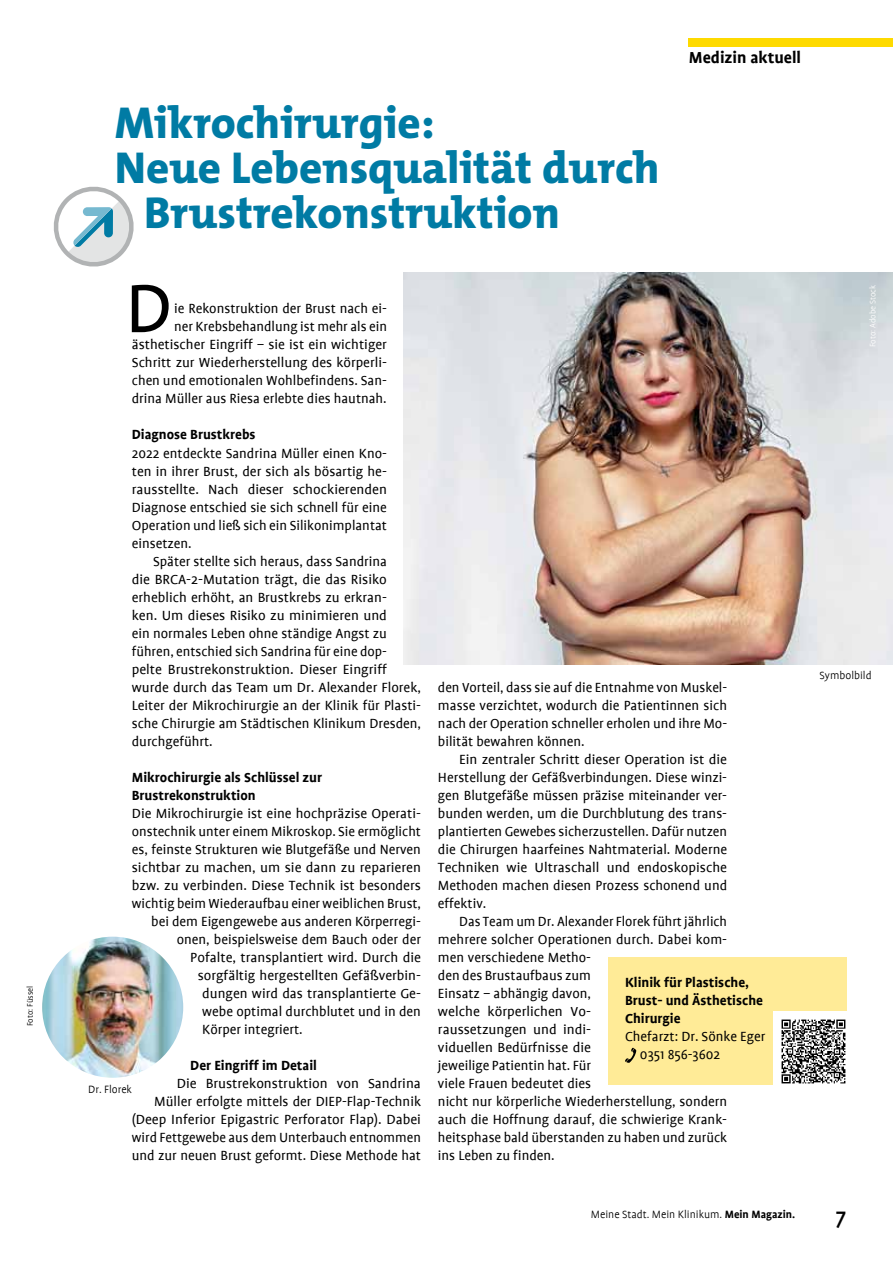
<style>
.page{position:relative;width:893px;height:1263px;background:#fff}
.page>*{position:absolute;margin:0;border:0;box-sizing:border-box;transform-origin:0 0}
.t1{font:78px "Profile";color:#000}
.t2{font:800 45px "The Mix B8";color:#007ba4}
.t3{font:500 24px "Profile";color:#000}
.t4{font:700 18px "Profile";color:#000}
.t5{font:15px/18px "Profile";color:#000;text-align:justify}
.t6{font:700 15px/18px "Profile";color:#000}
.t7{font:300 12px "Profile";color:#000}
.t8{font:300 9px "Profile";color:#fff}
.t9{font:300 9px "Profile";color:#000}
.s1{font-weight:700}
</style>
<div class="page">
<img style="left:404px;top:273px;width:489px;height:391px">
<div style="left:608px;top:957px;width:238px;height:128px;background:#ffeb97"></div>
<svg style="left:625px;top:1048px;width:11px;height:15px"></svg>
<div style="left:773px;top:1011px;width:76px;height:76px;background:#fff"></div>
<img style="left:781px;top:1019px;width:65px;height:65px">
<img style="left:39px;top:934px;width:147px;height:147px;border-radius:74px">
<div style="left:36px;top:931px;width:153px;height:153px;border:6px solid #fff;border-radius:50%"></div>
<div style="left:689px;top:38px;width:204px;height:9px;background:#feda00"></div>
<svg style="left:53px;top:186px;width:81px;height:81px"></svg>
<p class="t9" style="left:25px;top:1026px;width:42px;rotate:-90deg">Foto: Füssel</p>
<h2 class="t2" style="left:115px;top:98px;width:321px">Mikrochirurgie:</h2>
<h2 class="t2" style="left:115px;top:143px;width:546px">Neue Lebensqualität durch</h2>
<h2 class="t2" style="left:144px;top:188px;width:417px">Brustrekonstruktion</h2>
<p class="t4" style="left:689px;top:48px;width:114px">Medizin aktuell</p>
<h1 class="t1" style="left:125px;top:268px;width:49px">D</h1>
<p class="t8" style="left:868px;top:347px;width:64px;rotate:-90deg">Foto: Adobe Stock</p>
<p class="t5" style="left:132px;top:300px;width:257px;text-align:right">ie Rekonstruktion der Brust nach ei-<br>ner Krebsbehandlung ist mehr als ein ästhetischer Eingriff – sie ist ein wichtiger Schritt zur Wiederherstellung des körperli&shy;chen und emotionalen Wohlbefindens. San&shy;drina Müller aus Riesa erlebte dies hautnah.</p>
<p class="t6" style="left:132px;top:426px;width:125px">Diagnose Brustkrebs</p>
<p class="t5" style="left:132px;top:444px;width:257px">2022 entdeckte Sandrina Müller einen Kno&shy;ten in ihrer Brust, der sich als bösartig he&shy;rausstellte. Nach dieser schockierenden Diagnose entschied sie sich schnell für eine Operation und ließ sich ein Silikonimplantat einsetzen.</p>
<p class="t5" style="left:132px;top:552px;width:291px;text-align:left;text-indent:21px">Später stellte sich heraus, dass Sandrina<br>die BRCA-2-Mutation trägt, die das Risiko erheblich erhöht, an Brustkrebs zu erkran-<br>ken. Um dieses Risiko zu minimieren und<br>ein normales Leben ohne ständige Angst zu führen, entschied sich Sandrina für eine dop-<br>pelte Brustrekonstruktion. Dieser Eingriff wurde durch das Team um Dr. Alexander Florek, Leiter der Mikrochirurgie an der Klinik für Plasti&shy;sche Chirurgie am Städtischen Klinikum Dresden, durchgeführt.</p>
<p class="t6" style="left:132px;top:768px;width:192px">Mikrochirurgie als Schlüssel zur<br>Brustrekonstruktion</p>
<p class="t5" style="left:132px;top:804px;width:291px">Die Mikrochirurgie ist eine hochpräzise Operati-</p>
<p class="t5" style="left:132px;top:822px;width:291px">onstechnik unter einem Mikroskop. Sie ermöglicht</p>
<p class="t5" style="left:132px;top:840px;width:291px">es, feinste Strukturen wie Blutgefäße und Nerven</p>
<p class="t5" style="left:132px;top:858px;width:291px">sichtbar zu machen, um sie dann zu reparieren</p>
<p class="t5" style="left:132px;top:876px;width:291px">bzw. zu verbinden. Diese Technik ist besonders</p>
<p class="t5" style="left:132px;top:894px;width:291px">wichtig beim Wiederaufbau einer weiblichen Brust,</p>
<p class="t5" style="left:151px;top:912px;width:271px">bei dem Eigengewebe aus anderen Körperregi-</p>
<p class="t5" style="left:177px;top:930px;width:246px">onen, beispielsweise dem Bauch oder der</p>
<p class="t5" style="left:190px;top:948px;width:232px">Pofalte, transplantiert wird. Durch die</p>
<p class="t5" style="left:198px;top:966px;width:225px">sorgfältig hergestellten Gefäßverbin-</p>
<p class="t5" style="left:202px;top:984px;width:220px">dungen wird das transplantierte Ge-</p>
<p class="t5" style="left:202px;top:1002px;width:220px">webe optimal durchblutet und in den</p>
<p class="t5" style="left:202px;top:1020px;width:102px">Körper integriert.</p>
<p class="t6" style="left:190px;top:1056px;width:128px">Der Eingriff im Detail</p>
<p class="t5" style="left:132px;top:1074px;width:291px;text-align:right">Die Brustrekonstruktion von Sandrina<br>Müller erfolgte mittels der DIEP-Flap-Technik (Deep Inferior Epigastric Perforator Flap). Dabei wird Fettgewebe aus dem Unterbauch entnommen und zur neuen Brust geformt. Diese Methode hat</p>
<p class="t7" style="left:820px;top:669px;width:54px">Symbolbild</p>
<p class="t5" style="left:438px;top:678px;width:291px">den Vorteil, dass sie auf die Entnahme von Muskel&shy;masse verzichtet, wodurch die Patientinnen sich nach der Operation schneller erholen und ihre Mo&shy;bilität bewahren können.</p>
<p class="t5" style="left:438px;top:750px;width:291px;text-indent:21px">Ein zentraler Schritt dieser Operation ist die Herstellung der Gefäßverbindungen. Diese winzi&shy;gen Blutgefäße müssen präzise miteinander ver&shy;bunden werden, um die Durchblutung des trans&shy;plantierten Gewebes sicherzustellen. Dafür nutzen die Chirurgen haarfeines Nahtmaterial. Moderne Techniken wie Ultraschall und endoskopische Methoden machen diesen Prozess schonend und effektiv.</p>
<p class="t5" style="left:438px;top:912px;width:291px;text-align:left;text-indent:21px">Das Team um Dr. Alexander Florek führt jährlich mehrere solcher Operationen durch. Dabei kom&shy;men verschiedene Metho-<br>den des Brustaufbaus zum<br>Einsatz – abhängig davon,<br>welche körperlichen Vo-<br>raussetzungen und indi-<br>viduellen Bedürfnisse die<br>jeweilige Patientin hat. Für<br>viele Frauen bedeutet dies<br>nicht nur körperliche Wiederherstellung, sondern auch die Hoffnung darauf, die schwierige Krank&shy;heitsphase bald überstanden zu haben und zurück ins Leben zu finden.</p>
<p class="t6" style="left:625px;top:973px;width:139px">Klinik für Plastische,<br>Brust- und Ästhetische<br>Chirurgie</p>
<p class="t5" style="left:640px;top:1027px;width:127px;text-indent:-15px">Chefarzt: Dr. Sönke Eger<br>0351 856-3602</p>
<p class="t7" style="left:88px;top:1083px;width:45px">Dr. Florek</p>
<p class="t7" style="left:591px;top:1208px;width:206px">Meine Stadt. Mein Klinikum. <span class="s1">Mein Magazin.</span></p>
<h3 class="t3" style="left:836px;top:1204px;width:12px">7</h3>
</div>
